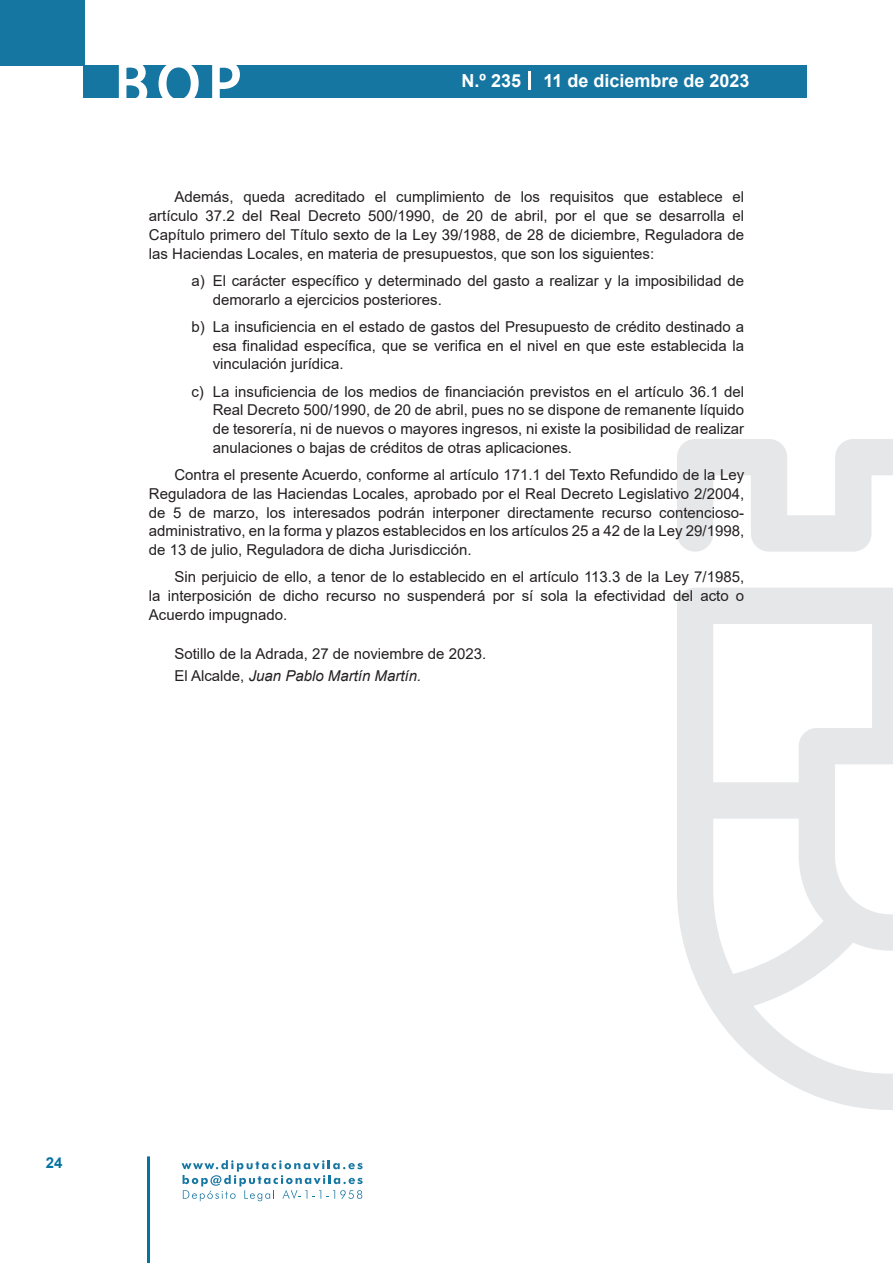
<style>
.page{position:relative;width:893px;height:1263px;background:#fff}
.page>*{position:absolute;margin:0;border:0;box-sizing:border-box;transform-origin:0 0}
.t1{font:500 61.5px "Avant Garde";color:#fff}
.t2{font:700 18px "Arial";color:#fff}
.texto_normal{font:15px/18.8px "Arial";color:#231f20;text-align:justify}
.fecha{font:15px "Arial";color:#231f20}
.firma{font:italic 15px "Arial";color:#231f20}
.t3{font:700 15px "Arial";color:#04739f}
.s1{font-style:normal}
</style>
<div class="page">
<div style="left:0;top:0;width:85px;height:65px;background:#1676a2"></div>
<div style="left:84px;top:65px;width:723px;height:33px;background:#1676a2"></div>
<svg style="left:118px;top:65px;width:30px;height:33px"></svg>
<svg style="left:158px;top:65px;width:41px;height:33px"></svg>
<svg style="left:212px;top:65px;width:28px;height:33px"></svg>
<svg style="left:182px;top:1160px;width:181px;height:41px"></svg>
<hr style="left:147px;top:1156px;width:3px;height:107px;background:#04739f">
<svg style="left:529px;top:71px;width:2px;height:19px"></svg>
<svg style="left:677px;top:439px;width:216px;height:671px"></svg>
<h1 class="t1" style="left:115px;top:46px;width:128px">BOP</h1>
<p class="t2" style="left:462px;top:68px;width:289px">N.º 235 11 de diciembre de 2023</p>
<p class="texto_normal" style="left:149px;top:188px;width:597px;text-indent:26px">Además, queda acreditado el cumplimiento de los requisitos que establece el artículo 37.2 del Real Decreto 500/1990, de 20 de abril, por el que se desarrolla el Capítulo primero del Título sexto de la Ley 39/1988, de 28 de diciembre, Reguladora de las Haciendas Locales, en materia de presupuestos, que son los siguientes:</p>
<p class="texto_normal" style="left:213px;top:271px;width:533px;text-indent:-21px">a) El carácter específico y determinado del gasto a realizar y la imposibilidad de demorarlo a ejercicios posteriores.</p>
<p class="texto_normal" style="left:213px;top:317px;width:533px;text-indent:-21px">b) La insuficiencia en el estado de gastos del Presupuesto de crédito destinado a esa finalidad específica, que se verifica en el nivel en que este establecida la vinculación jurídica.</p>
<p class="texto_normal" style="left:213px;top:382px;width:533px;text-indent:-21px">c) La insuficiencia de los medios de financiación previstos en el artículo 36.1 del Real Decreto 500/1990, de 20 de abril, pues no se dispone de remanente líquido de tesorería, ni de nuevos o mayores ingresos, ni existe la posibilidad de realizar anulaciones o bajas de créditos de otras aplicaciones.</p>
<p class="texto_normal" style="left:149px;top:465px;width:597px;text-indent:26px">Contra el presente Acuerdo, conforme al artículo 171.1 del Texto Refundido de la Ley Reguladora de las Haciendas Locales, aprobado por el Real Decreto Legislativo 2/2004, de 5 de marzo, los interesados podrán interponer directamente recurso contencioso&shy;administrativo, en la forma y plazos establecidos en los artículos 25 a 42 de la Ley 29/1998, de 13 de julio, Reguladora de dicha Jurisdicción.</p>
<p class="texto_normal" style="left:149px;top:568px;width:597px;text-indent:26px">Sin perjuicio de ello, a tenor de lo establecido en el artículo 113.3 de la Ley 7/1985, la interposición de dicho recurso no suspenderá por sí sola la efectividad del acto o Acuerdo impugnado.</p>
<p class="fecha" style="left:174px;top:644px;width:313px">Sotillo de la Adrada, 27 de noviembre de 2023.</p>
<p class="firma" style="left:174px;top:666px;width:248px"><span class="s1">El Alcalde,</span> Juan Pablo Martín Martín.</p>
<p class="t3" style="left:46px;top:1152px;width:18px">24</p>
</div>
